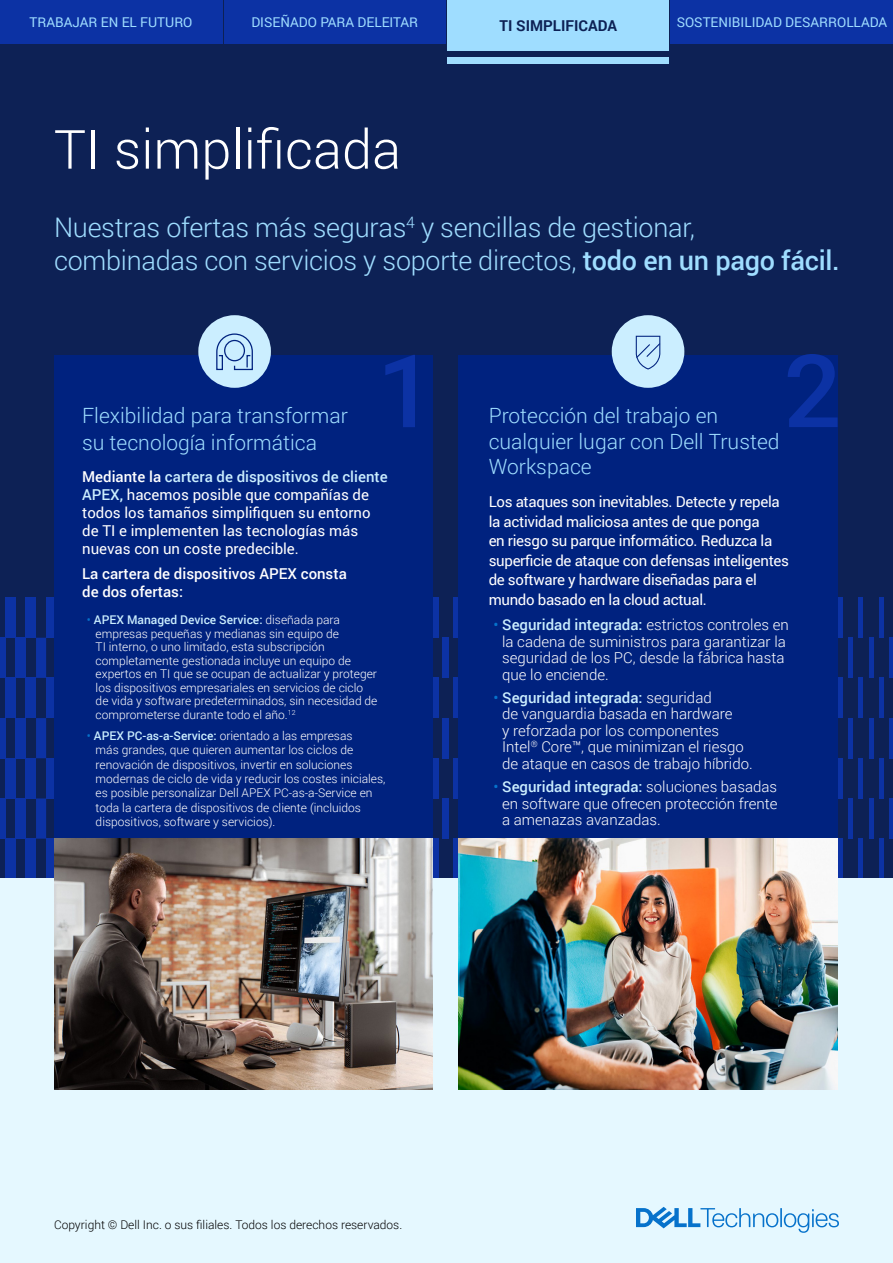
<style>
.page{position:relative;width:893px;height:1263px;background:#fff}
.page>*{position:absolute;margin:0;border:0;box-sizing:border-box;transform-origin:0 0}
.t1{font:300 54px "Roboto";color:#fff}
.t2{font:300 27px/32.4px "Roboto";letter-spacing:-.01em;color:#9fddff}
.t3{font:300 21px/25.5px "Roboto";color:#9fddff}
.t4{font:300 15px/16.5px "Roboto";color:#fff}
.t5{font:15px/19.5px "Roboto";letter-spacing:-.02em;color:#fff}
.t6{font:15px/18px "Roboto";color:#fff}
.t7{font:500 15px/18px "Roboto";color:#fff}
.t8{font:700 15px "Roboto";color:#0d2155}
.t9{font:13.5px "Roboto";color:#9fddff}
.t10{font:300 12px/13.5px "Roboto";color:#fff}
.t11{font:300 12px "Roboto";color:#000}
.s1{font-weight:500}
.s2{font-weight:500;color:#cbeeff}
.s3{font-weight:400;color:#0672cb}
</style>
<div class="page">
<div style="left:0;top:0;width:893px;height:879px;background:#0d2155"></div>
<div style="left:6px;top:839px;width:10px;height:40px;background:#0c32a4"></div>
<div style="left:46px;top:839px;width:10px;height:40px;background:#0c32a4"></div>
<div style="left:453px;top:839px;width:6px;height:40px;background:#0c32a4"></div>
<hr style="left:859px;top:839px;width:4px;height:40px;background:#0c32a4">
<div style="left:26px;top:839px;width:10px;height:40px;background:#0c32a4"></div>
<div style="left:432px;top:839px;width:7px;height:40px;background:#0c32a4"></div>
<div style="left:838px;top:839px;width:5px;height:40px;background:#0c32a4"></div>
<hr style="left:879px;top:839px;width:4px;height:40px;background:#0c32a4">
<div style="left:16px;top:798px;width:10px;height:41px;background:#0c32a4"></div>
<hr style="left:869px;top:798px;width:4px;height:41px;background:#0c32a4">
<div style="left:0;top:798px;width:6px;height:41px;background:#0c32a4"></div>
<div style="left:36px;top:798px;width:10px;height:41px;background:#0c32a4"></div>
<div style="left:443px;top:798px;width:6px;height:41px;background:#0c32a4"></div>
<hr style="left:849px;top:798px;width:4px;height:41px;background:#0c32a4">
<hr style="left:889px;top:798px;width:4px;height:41px;background:#0c32a4">
<div style="left:6px;top:758px;width:10px;height:40px;background:#0c32a4"></div>
<div style="left:46px;top:758px;width:10px;height:40px;background:#0c32a4"></div>
<div style="left:453px;top:758px;width:6px;height:40px;background:#0c32a4"></div>
<hr style="left:859px;top:758px;width:4px;height:40px;background:#0c32a4">
<div style="left:26px;top:758px;width:10px;height:40px;background:#0c32a4"></div>
<div style="left:432px;top:758px;width:7px;height:40px;background:#0c32a4"></div>
<div style="left:838px;top:758px;width:5px;height:40px;background:#0c32a4"></div>
<hr style="left:879px;top:758px;width:4px;height:40px;background:#0c32a4">
<div style="left:16px;top:718px;width:10px;height:40px;background:#0c32a4"></div>
<hr style="left:869px;top:718px;width:4px;height:40px;background:#0c32a4">
<div style="left:0;top:718px;width:6px;height:40px;background:#0c32a4"></div>
<div style="left:36px;top:718px;width:10px;height:40px;background:#0c32a4"></div>
<div style="left:443px;top:718px;width:6px;height:40px;background:#0c32a4"></div>
<hr style="left:849px;top:718px;width:4px;height:40px;background:#0c32a4">
<hr style="left:889px;top:718px;width:4px;height:40px;background:#0c32a4">
<div style="left:6px;top:678px;width:10px;height:40px;background:#0c32a4"></div>
<div style="left:46px;top:678px;width:10px;height:40px;background:#0c32a4"></div>
<div style="left:453px;top:678px;width:6px;height:40px;background:#0c32a4"></div>
<hr style="left:859px;top:678px;width:4px;height:40px;background:#0c32a4">
<div style="left:26px;top:678px;width:10px;height:40px;background:#0c32a4"></div>
<div style="left:432px;top:678px;width:7px;height:40px;background:#0c32a4"></div>
<div style="left:838px;top:678px;width:5px;height:40px;background:#0c32a4"></div>
<hr style="left:879px;top:678px;width:4px;height:40px;background:#0c32a4">
<div style="left:16px;top:638px;width:10px;height:40px;background:#0c32a4"></div>
<hr style="left:869px;top:638px;width:4px;height:40px;background:#0c32a4">
<div style="left:0;top:638px;width:6px;height:40px;background:#0c32a4"></div>
<div style="left:36px;top:638px;width:10px;height:40px;background:#0c32a4"></div>
<div style="left:443px;top:638px;width:6px;height:40px;background:#0c32a4"></div>
<hr style="left:849px;top:638px;width:4px;height:40px;background:#0c32a4">
<hr style="left:889px;top:638px;width:4px;height:40px;background:#0c32a4">
<div style="left:6px;top:597px;width:10px;height:41px;background:#0c32a4"></div>
<div style="left:46px;top:597px;width:10px;height:41px;background:#0c32a4"></div>
<div style="left:453px;top:597px;width:6px;height:41px;background:#0c32a4"></div>
<hr style="left:859px;top:597px;width:4px;height:41px;background:#0c32a4">
<div style="left:26px;top:597px;width:10px;height:41px;background:#0c32a4"></div>
<div style="left:432px;top:597px;width:7px;height:41px;background:#0c32a4"></div>
<div style="left:838px;top:597px;width:5px;height:41px;background:#0c32a4"></div>
<hr style="left:879px;top:597px;width:4px;height:41px;background:#0c32a4">
<div style="left:0;top:879px;width:893px;height:384px;background:#e5f8ff"></div>
<div style="left:54px;top:355px;width:379px;height:603px;background:#00227f"></div>
<div style="left:458px;top:355px;width:379px;height:603px;background:#00227f"></div>
<img style="left:54px;top:839px;width:379px;height:250px">
<img style="left:458px;top:839px;width:379px;height:250px">
<div style="left:612px;top:315px;width:72px;height:73px;background:#cbeeff;border-radius:50%"></div>
<svg style="left:636px;top:336px;width:24px;height:33px"></svg>
<div style="left:198px;top:315px;width:73px;height:73px;background:#cbeeff;border-radius:50%"></div>
<svg style="left:216px;top:333px;width:37px;height:38px"></svg>
<svg style="left:385px;top:355px;width:30px;height:72px"></svg>
<svg style="left:788px;top:354px;width:49px;height:73px"></svg>
<svg style="left:636px;top:1207px;width:203px;height:26px"></svg>
<div style="left:0;top:0;width:222px;height:44px;background:#0c32a4"></div>
<div style="left:447px;top:57px;width:222px;height:7px;background:#9fddff"></div>
<div style="left:447px;top:0;width:222px;height:50px;background:#9fddff"></div>
<div style="left:224px;top:0;width:221px;height:44px;background:#0c32a4"></div>
<div style="left:671px;top:0;width:222px;height:44px;background:#0c32a4"></div>
<p class="t9" style="left:30px;top:13px;width:164px">TRABAJAR EN EL FUTURO</p>
<p class="t9" style="left:251px;top:13px;width:168px">DISEÑADO PARA DELEITAR</p>
<p class="t8" style="left:499px;top:15px;width:119px">TI SIMPLIFICADA</p>
<p class="t9" style="left:677px;top:13px;width:212px">SOSTENIBILIDAD DESARROLLADA</p>
<h1 class="t1" style="left:54px;top:112px;width:349px">TI simplificada</h1>
<h2 class="t2" style="left:54px;top:211px;width:787px">Nuestras ofertas más seguras<sup>4</sup> y sencillas de gestionar, combinadas con servicios y soporte directos, <span class="s1">todo en un pago fácil.</span></h2>
<h3 class="t3" style="left:82px;top:401px;width:267px;line-height:27px">Flexibilidad para transformar su tecnología informática</h3>
<p class="t6" style="left:82px;top:467px;width:307px"><span class="s1">Mediante la</span> <span class="s2">cartera de dispositivos de cliente APEX,</span> hacemos posible que compañías de todos los tamaños simplifiquen su entorno de TI e implementen las tecnologías más nuevas con un coste predecible.</p>
<p class="t7" style="left:82px;top:564px;width:266px">La cartera de dispositivos APEX consta de dos ofertas:</p>
<p class="t10" style="left:96px;top:613px;width:283px;text-indent:-9px"><span class="s3">•</span> <span class="s2">APEX Managed Device Service:</span> diseñada para empresas pequeñas y medianas sin equipo de<br>TI interno, o uno limitado, esta subscripción completamente gestionada incluye un equipo de expertos en TI que se ocupan de actualizar y proteger los dispositivos empresariales en servicios de ciclo de vida y software predeterminados, sin necesidad de comprometerse durante todo el año.<sup>12</sup></p>
<p class="t10" style="left:96px;top:728px;width:291px;line-height:14.4px;text-indent:-9px"><span class="s3">•</span> <span class="s2">APEX PC-as-a-Service:</span> orientado a las empresas<br>más grandes, que quieren aumentar los ciclos de renovación de dispositivos, invertir en soluciones modernas de ciclo de vida y reducir los costes iniciales, es posible personalizar Dell APEX PC-as-a-Service en toda la cartera de dispositivos de cliente (incluidos dispositivos, software y servicios).</p>
<h3 class="t3" style="left:489px;top:402px;width:292px">Protección del trabajo en cualquier lugar con Dell Trusted<br>Workspace</h3>
<p class="t5" style="left:489px;top:491px;width:302px">Los ataques son inevitables. Detecte y repela la actividad maliciosa antes de que ponga<br>en riesgo su parque informático. Reduzca la superficie de ataque con defensas inteligentes de software y hardware diseñadas para el mundo basado en la cloud actual.</p>
<p class="t4" style="left:502px;top:616px;width:288px;text-indent:-9px"><span class="s3">•</span> <span class="s2">Seguridad integrada:</span> estrictos controles en la cadena de suministros para garantizar la seguridad de los PC, desde la fábrica hasta que lo enciende.</p>
<p class="t4" style="left:502px;top:689px;width:252px;text-indent:-9px"><span class="s3">•</span> <span class="s2">Seguridad integrada:</span> seguridad<br>de vanguardia basada en hardware<br>y reforzada por los componentes Intel<sup>®</sup> Core™, que minimizan el riesgo de ataque en casos de trabajo híbrido.</p>
<p class="t4" style="left:502px;top:778px;width:277px;text-align:justify;text-indent:-9px"><span class="s3">•</span> <span class="s2">Seguridad integrada:</span> soluciones basadas en software que ofrecen protección frente a amenazas avanzadas.</p>
<p class="t11" style="left:54px;top:1217px;width:350px">Copyright © Dell Inc. o sus filiales. Todos los derechos reservados.</p>
</div>
